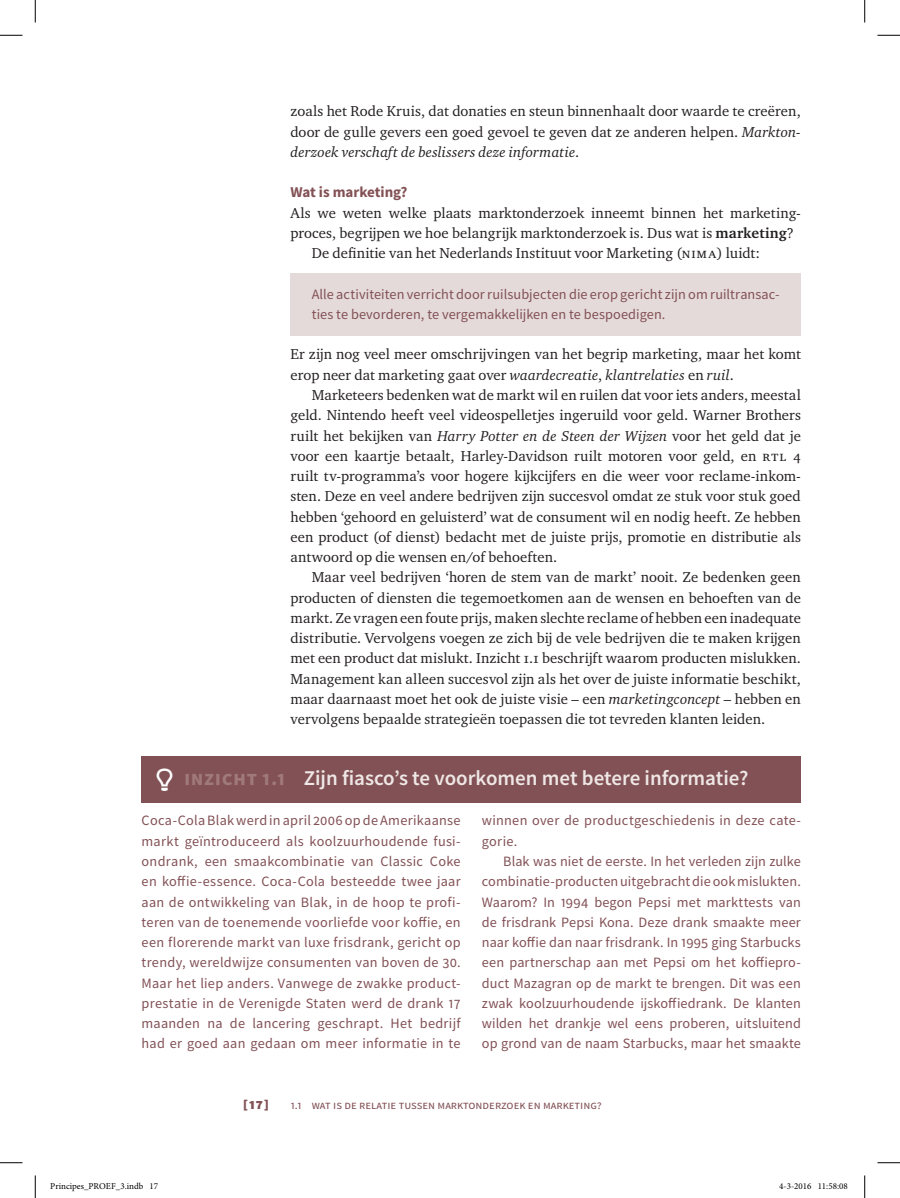
<style>
.page{position:relative;width:900px;height:1198px;background:#fff}
.page>*{position:absolute;margin:0;border:0;box-sizing:border-box;transform-origin:0 0}
.t1{font:600 21px "Source Sans Pro";color:#eee7e5}
.t2{font:700 15px "Source Sans Pro";color:#825155}
.t3{font:900 15px "Source Sans Pro";color:#825155}
.t4{font:14.7px/20.2px "Charter ITC Std";letter-spacing:.005em;color:#231f20;text-align:justify}
.t5{font:14.25px/20.2px "Source Sans Pro";letter-spacing:.01em;color:#825155}
.t6{font:12px "Source Sans Pro";color:#825155}
.t7{font:9px "Minion Pro";color:#000}
.s1{font-style:italic}
.s2{font-weight:700}
.s3{font-weight:700;color:#a0797a}
</style>
<div class="page">
<div style="left:290px;top:273px;width:511px;height:62px;background:#e5dada"></div>
<div style="left:142px;top:756px;width:659px;height:47px;background:#825155"></div>
<svg style="left:0;top:35px;width:22px;height:1px"></svg>
<svg style="left:877px;top:35px;width:23px;height:1px"></svg>
<svg style="left:0;top:1162px;width:22px;height:1px"></svg>
<svg style="left:877px;top:1162px;width:23px;height:1px"></svg>
<svg style="left:35px;top:0;width:1px;height:22px"></svg>
<svg style="left:35px;top:1175px;width:1px;height:22px"></svg>
<svg style="left:864px;top:0;width:1px;height:22px"></svg>
<svg style="left:864px;top:1175px;width:1px;height:22px"></svg>
<p class="t4" style="left:290px;top:101px;width:512px">zoals het Rode Kruis, dat donaties en steun binnenhaalt door waarde te creëren, door de gulle gevers een goed gevoel te geven dat ze anderen helpen. <span class="s1">Markton&shy;derzoek verschaft de beslissers deze informatie</span>.</p>
<p class="t2" style="left:290px;top:182px;width:119px">Wat is marketing?</p>
<p class="t4" style="left:290px;top:202px;width:512px">Als we weten welke plaats marktonderzoek inneemt binnen het marketing-</p>
<p class="t4" style="left:290px;top:222px;width:505px">proces, begrijpen we hoe belangrijk marktonderzoek is. Dus wat is <span class="s2">marketing</span>?</p>
<p class="t4" style="left:312px;top:243px;width:450px">De definitie van het Nederlands Instituut voor Marketing (NIMA) luidt:</p>
<p class="t5" style="left:312px;top:284px;width:469px">Alle activiteiten verricht door ruilsubjecten die erop gericht zijn om ruiltransac&shy;ties te bevorderen, te vergemakkelijken en te bespoedigen.</p>
<p class="t4" style="left:290px;top:344px;width:512px">Er zijn nog veel meer omschrijvingen van het begrip marketing, maar het komt erop neer dat marketing gaat over <span class="s1">waardecreatie</span>, <span class="s1">klantrelaties</span> en <span class="s1">ruil</span>.</p>
<p class="t4" style="left:290px;top:384px;width:512px;text-indent:21px">Marketeers bedenken wat de markt wil en ruilen dat voor iets anders, meestal geld. Nintendo heeft veel videospelletjes ingeruild voor geld. Warner Brothers ruilt het bekijken van <span class="s1">Harry Potter en de Steen der Wijzen</span> voor het geld dat je voor een kaartje betaalt, Harley-Davidson ruilt motoren voor geld, en RTL 4 ruilt tv-programma’s voor hogere kijkcijfers en die weer voor reclame-inkom&shy;sten. Deze en veel andere bedrijven zijn succesvol omdat ze stuk voor stuk goed hebben ‘gehoord en geluisterd’ wat de consument wil en nodig heeft. Ze hebben een product (of dienst) bedacht met de juiste prijs, promotie en distributie als antwoord op die wensen en/of behoeften.</p>
<p class="t4" style="left:290px;top:567px;width:512px;text-indent:21px">Maar veel bedrijven ‘horen de stem van de markt’ nooit. Ze bedenken geen producten of diensten die tegemoetkomen aan de wensen en behoeften van de markt. Ze vragen een foute prijs, maken slechte reclame of hebben een inadequate distributie. Vervolgens voegen ze zich bij de vele bedrijven die te maken krijgen met een product dat mislukt. Inzicht 1.1 beschrijft waarom producten mislukken.<br>Management kan alleen succesvol zijn als het over de juiste informatie beschikt, maar daarnaast moet het ook de juiste visie – een <span class="s1">marketingconcept</span> – hebben en vervolgens bepaalde strategieën toepassen die tot tevreden klanten leiden.</p>
<h1 class="t1" style="left:184px;top:764px;width:566px"><span class="s3">Inzi cht 1.1</span> Zijn fiasco’s te voorkomen met betere informatie?</h1>
<p class="t5" style="left:142px;top:810px;width:321px;text-align:justify">Coca-Cola Blak werd in april 2006 op de Amerikaanse markt geïntroduceerd als koolzuurhoudende fusi&shy;ondrank, een smaakcombinatie van Classic Coke en koffie-essence. Coca-Cola besteedde twee jaar aan de ontwikkeling van Blak, in de hoop te profi&shy;teren van de toenemende voorliefde voor koffie, en een florerende markt van luxe frisdrank, gericht op trendy, wereldwijze consumenten van boven de 30.<br>Maar het liep anders. Vanwege de zwakke product&shy;prestatie in de Verenigde Staten werd de drank 17 maanden na de lancering geschrapt. Het bedrijf had er goed aan gedaan om meer informatie in te</p>
<p class="t5" style="left:482px;top:810px;width:320px">winnen over de productgeschiedenis in deze cate&shy;gorie.</p>
<p class="t5" style="left:482px;top:851px;width:320px;text-align:justify;text-indent:21px">Blak was niet de eerste. In het verleden zijn zulke combinatie-producten uitgebracht die ook mislukten.<br>Waarom? In 1994 begon Pepsi met markttests van de frisdrank Pepsi Kona. Deze drank smaakte meer naar koffie dan naar frisdrank. In 1995 ging Starbucks een partnerschap aan met Pepsi om het koffiepro&shy;duct Mazagran op de markt te brengen. Dit was een zwak koolzuurhoudende ijskoffiedrank. De klanten wilden het drankje wel eens proberen, uitsluitend op grond van de naam Starbucks, maar het smaakte</p>
<p class="t3" style="left:243px;top:1093px;width:28px">[17]</p>
<p class="t6" style="left:291px;top:1097px;width:313px">1.1 Wat is de relati e tussen marktonderzoek en marketi ng?</p>
<p class="t7" style="left:50px;top:1179px;width:109px">Principes_PROEF_3.indb 17</p>
<p class="t7" style="left:779px;top:1179px;width:70px">4-3-2016 11:58:08</p>
</div>
